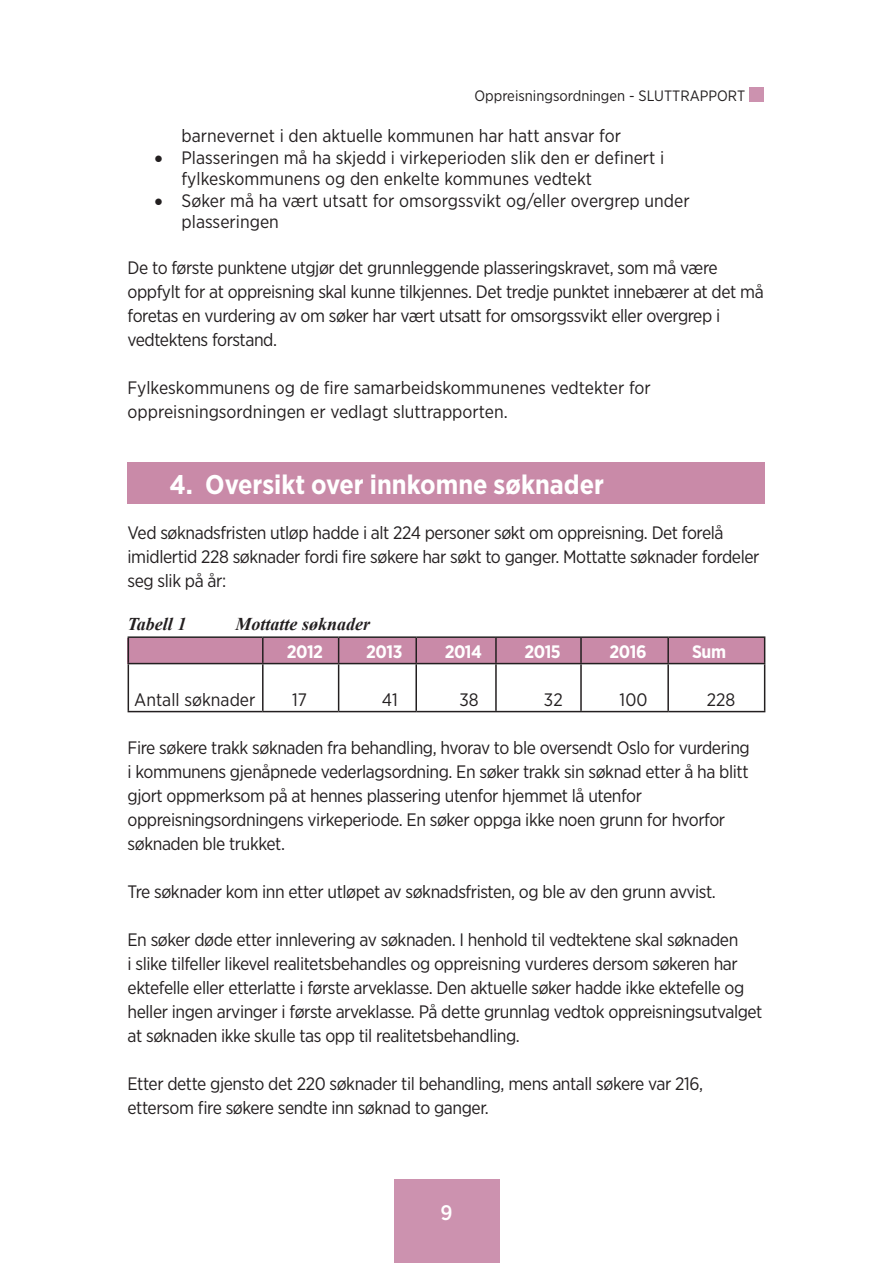
<style>
.page{position:relative;width:893px;height:1263px;background:#fff}
.page>*{position:absolute;margin:0;border:0;box-sizing:border-box;transform-origin:0 0}
.t1{font:700 27px "Gotham Narrow";color:#fff}
.t2{font:500 21px "Gotham Narrow";color:#fff}
.t3{font:18px/24px "Gotham Narrow";letter-spacing:-.025em;color:#231f20}
.t4{font:18px/21.6px "Gotham Narrow";color:#231f20}
.t5{font:italic 700 18px "Times New Roman";color:#231f20}
.t6{font:700 18px "Gotham Narrow";letter-spacing:-.025em;color:#fff}
.t7{font:15px "Gotham Narrow";color:#231f20}
</style>
<div class="page">
<div style="left:394px;top:1179px;width:106px;height:84px;background:#cc92af"></div>
<div style="left:749px;top:87px;width:15px;height:15px;background:#cc92af"></div>
<div style="left:128px;top:638px;width:637px;height:25px;background:#c98aa8"></div>
<div style="left:128px;top:462px;width:637px;height:42px;background:#c98aa8"></div>
<hr style="left:128px;top:636px;width:135px;height:2px;background:#231f20">
<svg style="left:128px;top:638px;width:1px;height:25px"></svg>
<hr style="left:263px;top:636px;width:76px;height:2px;background:#231f20">
<hr style="left:262px;top:638px;width:2px;height:25px;background:#231f20">
<hr style="left:339px;top:636px;width:77px;height:2px;background:#231f20">
<svg style="left:338px;top:638px;width:1px;height:25px"></svg>
<hr style="left:416px;top:636px;width:80px;height:2px;background:#231f20">
<hr style="left:415px;top:638px;width:2px;height:25px;background:#231f20">
<hr style="left:496px;top:636px;width:85px;height:2px;background:#231f20">
<hr style="left:495px;top:638px;width:2px;height:25px;background:#231f20">
<hr style="left:581px;top:636px;width:87px;height:2px;background:#231f20">
<hr style="left:580px;top:638px;width:2px;height:25px;background:#231f20">
<hr style="left:668px;top:636px;width:97px;height:2px;background:#231f20">
<hr style="left:667px;top:638px;width:2px;height:25px;background:#231f20">
<svg style="left:764px;top:638px;width:1px;height:25px"></svg>
<hr style="left:128px;top:663px;width:135px;height:1px;background:#231f20">
<hr style="left:128px;top:664px;width:1px;height:47px;background:#231f20">
<hr style="left:263px;top:663px;width:76px;height:1px;background:#231f20">
<hr style="left:262px;top:664px;width:2px;height:47px;background:#231f20">
<hr style="left:339px;top:663px;width:77px;height:1px;background:#231f20">
<hr style="left:338px;top:664px;width:1px;height:47px;background:#231f20">
<hr style="left:416px;top:663px;width:80px;height:1px;background:#231f20">
<hr style="left:415px;top:664px;width:2px;height:47px;background:#231f20">
<hr style="left:496px;top:663px;width:85px;height:1px;background:#231f20">
<hr style="left:495px;top:664px;width:2px;height:47px;background:#231f20">
<hr style="left:581px;top:663px;width:87px;height:1px;background:#231f20">
<hr style="left:580px;top:664px;width:2px;height:47px;background:#231f20">
<hr style="left:668px;top:663px;width:97px;height:1px;background:#231f20">
<hr style="left:667px;top:664px;width:2px;height:47px;background:#231f20">
<hr style="left:764px;top:664px;width:1px;height:47px;background:#231f20">
<hr style="left:128px;top:711px;width:135px;height:1px;background:#231f20">
<hr style="left:263px;top:711px;width:76px;height:1px;background:#231f20">
<hr style="left:339px;top:711px;width:77px;height:1px;background:#231f20">
<hr style="left:416px;top:711px;width:80px;height:1px;background:#231f20">
<hr style="left:496px;top:711px;width:85px;height:1px;background:#231f20">
<hr style="left:581px;top:711px;width:87px;height:1px;background:#231f20">
<hr style="left:668px;top:711px;width:97px;height:1px;background:#231f20">
<p class="t7" style="left:474px;top:86px;width:272px">Oppreisningsordningen - SLUTTRAPPORT</p>
<p class="t4" style="left:182px;top:124px;width:441px">barnevernet i den aktuelle kommunen har hatt ansvar for</p>
<p class="t4" style="left:182px;top:146px;width:484px;text-indent:-27px">• Plasseringen må ha skjedd i virkeperioden slik den er definert i fylkeskommunens og den enkelte kommunes vedtekt</p>
<p class="t4" style="left:182px;top:189px;width:510px;text-indent:-27px">• Søker må ha vært utsatt for omsorgssvikt og/eller overgrep under plasseringen</p>
<p class="t3" style="left:128px;top:255px;width:592px">De to første punktene utgjør det grunnleggende plasseringskravet, som må være</p>
<p class="t3" style="left:128px;top:279px;width:638px">oppfylt for at oppreisning skal kunne tilkjennes. Det tredje punktet innebærer at det må foretas en vurdering av om søker har vært utsatt for omsorgssvikt eller overgrep i</p>
<p class="t3" style="left:128px;top:327px;width:151px">vedtektens forstand.</p>
<p class="t4" style="left:128px;top:376px;width:525px">Fylkeskommunens og de fire samarbeidskommunenes vedtekter for</p>
<p class="t4" style="left:128px;top:400px;width:382px">oppreisningsordningen er vedlagt sluttrapporten.</p>
<p class="t1" style="left:170px;top:467px;width:436px">4. Oversikt over innkomne søknader</p>
<p class="t3" style="left:128px;top:520px;width:598px">Ved søknadsfristen utløp hadde i alt 224 personer søkt om oppreisning. Det forelå</p>
<p class="t3" style="left:128px;top:544px;width:633px">imidlertid 228 søknader fordi fire søkere har søkt to ganger. Mottatte søknader fordeler seg slik på år:</p>
<p class="t5" style="left:128px;top:612px;width:60px">Tabell 1</p>
<p class="t5" style="left:236px;top:612px;width:136px">Mottatte søknader</p>
<p class="t6" style="left:287px;top:640px;width:38px">2012</p>
<p class="t6" style="left:366px;top:640px;width:38px">2013</p>
<p class="t6" style="left:445px;top:640px;width:39px">2014</p>
<p class="t6" style="left:524px;top:640px;width:38px">2015</p>
<p class="t6" style="left:609px;top:640px;width:39px">2016</p>
<p class="t6" style="left:692px;top:640px;width:35px">Sum</p>
<p class="t4" style="left:134px;top:688px;width:123px">Antall søknader</p>
<p class="t3" style="left:292px;top:687px;width:16px">17</p>
<p class="t3" style="left:382px;top:687px;width:17px">41</p>
<p class="t3" style="left:459px;top:687px;width:21px">38</p>
<p class="t3" style="left:544px;top:687px;width:20px">32</p>
<p class="t3" style="left:620px;top:687px;width:29px">100</p>
<p class="t3" style="left:707px;top:687px;width:30px">228</p>
<p class="t3" style="left:128px;top:736px;width:624px;text-align:justify">Fire søkere trakk søknaden fra behandling, hvorav to ble oversendt Oslo for vurdering i kommunens gjenåpnede vederlagsordning. En søker trakk sin søknad etter å ha blitt gjort oppmerksom på at hennes plassering utenfor hjemmet lå utenfor</p>
<p class="t3" style="left:128px;top:808px;width:599px">oppreisningsordningens virkeperiode. En søker oppga ikke noen grunn for hvorfor søknaden ble trukket.</p>
<p class="t3" style="left:128px;top:880px;width:590px">Tre søknader kom inn etter utløpet av søknadsfristen, og ble av den grunn avvist.</p>
<p class="t3" style="left:128px;top:928px;width:636px">En søker døde etter innlevering av søknaden. I henhold til vedtektene skal søknaden<br>i slike tilfeller likevel realitetsbehandles og oppreisning vurderes dersom søkeren har ektefelle eller etterlatte i første arveklasse. Den aktuelle søker hadde ikke ektefelle og heller ingen arvinger i første arveklasse. På dette grunnlag vedtok oppreisningsutvalget at søknaden ikke skulle tas opp til realitetsbehandling.</p>
<p class="t3" style="left:128px;top:1072px;width:577px">Etter dette gjensto det 220 søknader til behandling, mens antall søkere var 216,</p>
<p class="t3" style="left:128px;top:1096px;width:363px">ettersom fire søkere sendte inn søknad to ganger.</p>
<p class="t2" style="left:440px;top:1199px;width:14px">9</p>
</div>
